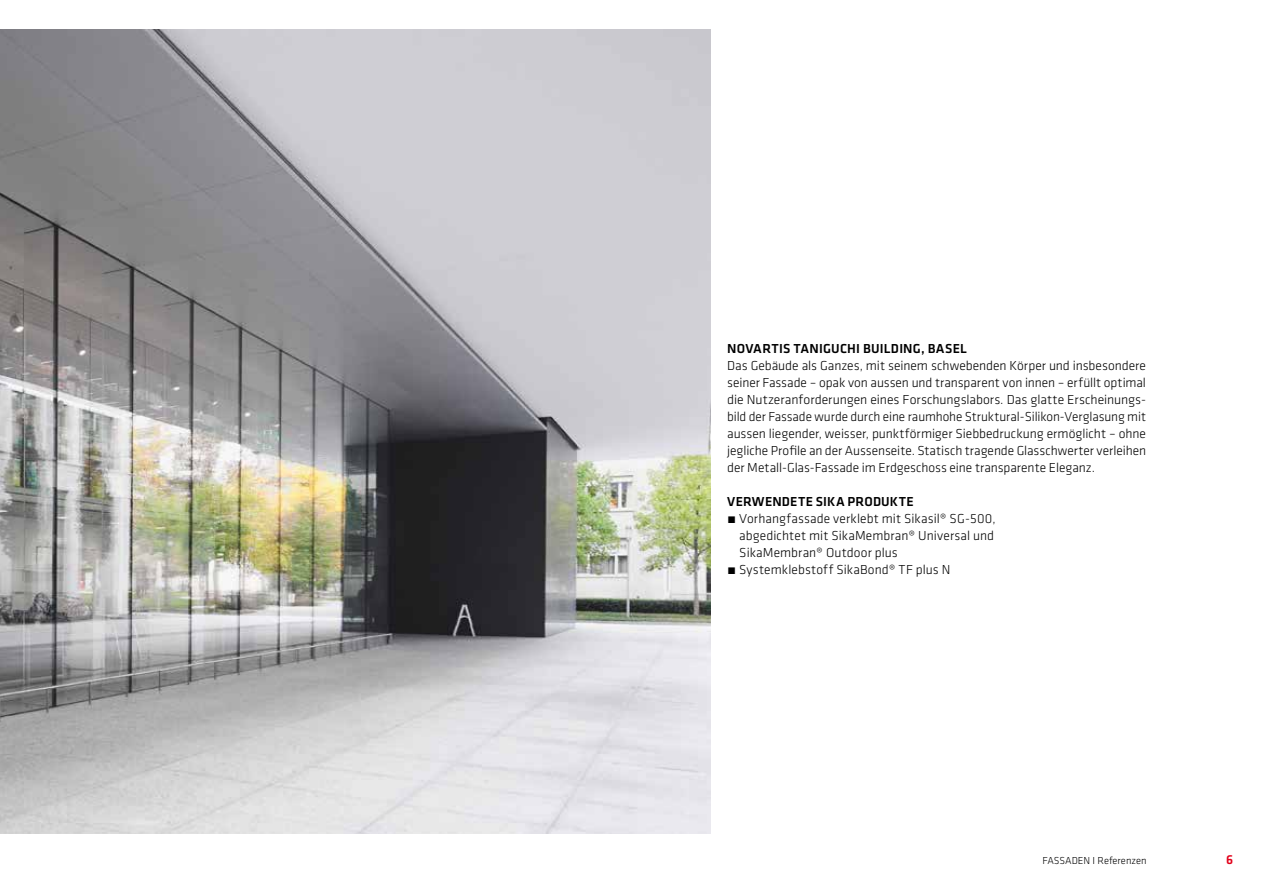
<style>
.page{position:relative;width:1263px;height:893px;background:#fff}
.page>*{position:absolute;margin:0;border:0;box-sizing:border-box;transform-origin:0 0}
.t1{font:300 13.5px/17px "Klavika";color:#000;text-align:justify}
.t2{font:500 13.5px "Klavika";letter-spacing:.015em;color:#000}
.t3{font:500 13.5px "Klavika";color:#e2001a}
.t4{font:300 10.5px "Klavika";color:#000}
</style>
<div class="page">
<img style="left:0;top:30px;width:710px;height:803px">
<p class="t2" style="left:727px;top:339px;width:241px">NOVARTIS TANIGUCHI BUILDING, BASEL</p>
<p class="t1" style="left:727px;top:357px;width:420px">Das Gebäude als Ganzes, mit seinem schwebenden Körper und insbesondere seiner Fassade – opak von aussen und transparent von innen – erfüllt optimal die Nutzeranforderungen eines Forschungslabors. Das glatte Erscheinungs&shy;bild der Fassade wurde durch eine raumhohe Struktural-Silikon-Verglasung mit aussen liegender, weisser, punktförmiger Siebbedruckung ermöglicht – ohne jegliche Profile an der Aussenseite. Statisch tragende Glasschwerter verleihen der Metall-Glas-Fassade im Erdgeschoss eine transparente Eleganz.</p>
<p class="t2" style="left:727px;top:492px;width:188px">VERWENDETE SIKA PRODUKTE</p>
<p class="t1" style="left:739px;top:510px;width:258px;text-indent:-12px">• Vorhangfassade verklebt mit Sikasil® SG-500, abgedichtet mit SikaMembran® Universal und SikaMembran® Outdoor plus</p>
<p class="t1" style="left:727px;top:561px;width:225px">• Systemklebstoff SikaBond® TF plus N</p>
<p class="t4" style="left:1042px;top:854px;width:105px">FASSADEN I Referenzen</p>
<p class="t3" style="left:1226px;top:850px;width:9px">6</p>
</div>
